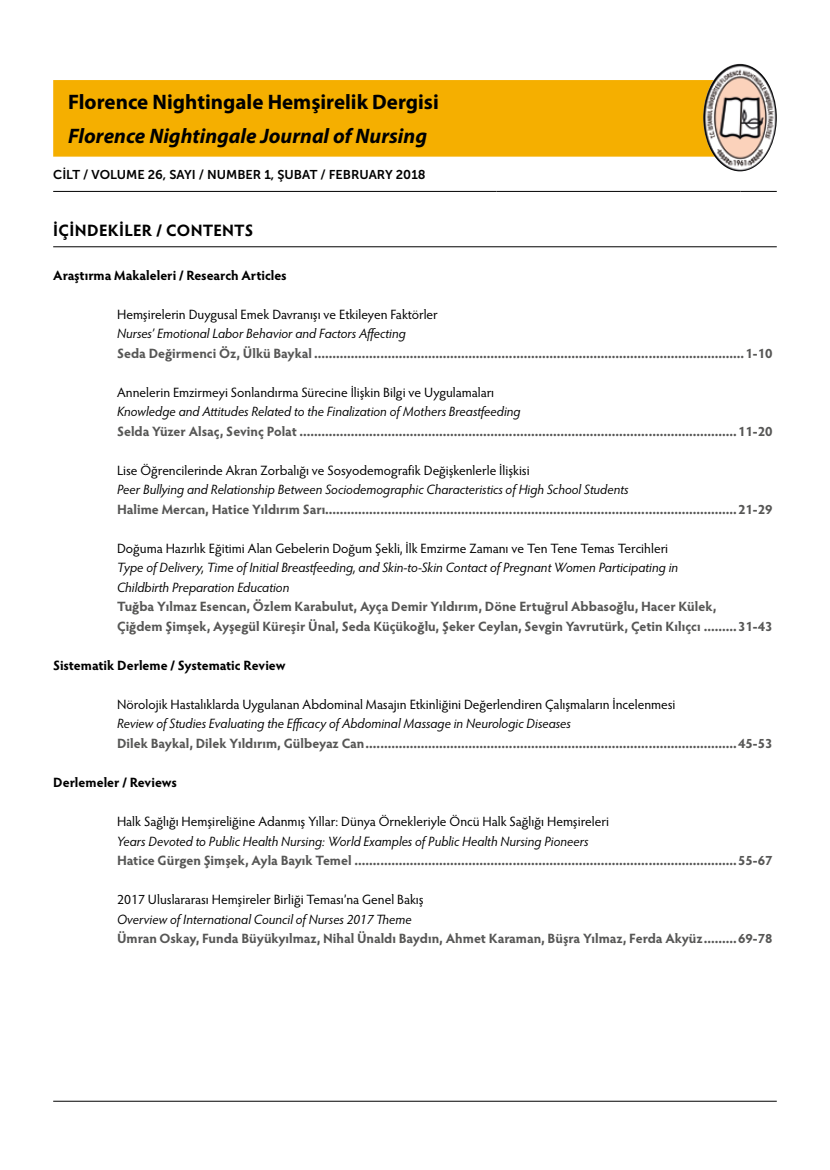
<style>
.page{position:relative;width:830px;height:1170px;background:#fff}
.page>*{position:absolute;margin:0;border:0;box-sizing:border-box;transform-origin:0 0}
.t1{font:700 21px "Myriad Pro";color:#000}
.t2{font:italic 700 21px "Myriad Pro";color:#000}
.t3{font:700 16.5px "Hypatia Sans Pro";letter-spacing:.015em;color:#000}
.t4{font:700 13.5px/19.5px "Hypatia Sans Pro";color:#575756}
.t5{font:italic 13.5px/19.5px "Hypatia Sans Pro";color:#000}
.t6{font:13.5px "Hypatia Sans Pro";color:#000}
.t7{font:700 13.5px "Hypatia Sans Pro";letter-spacing:-.005em;color:#000}
.t8{font:12.75px "Museo Sans 700";color:#000}
</style>
<div class="page">
<hr style="left:53px;top:246px;width:723px;height:1px;background:#000">
<hr style="left:53px;top:1100px;width:723px;height:1px;background:#000">
<div style="left:53px;top:80px;width:649px;height:77px;background:#f5af00"></div>
<hr style="left:53px;top:191px;width:443px;height:1px;background:#000">
<hr style="left:496px;top:191px;width:244px;height:1px;background:#000">
<hr style="left:740px;top:191px;width:36px;height:1px;background:#000">
<img style="left:702px;top:64px;width:74px;height:107px">
<h1 class="t1" style="left:68px;top:88px;width:372px">Florence Nightingale Hemşirelik Dergisi</h1>
<h1 class="t2" style="left:68px;top:123px;width:360px">Florence Nightingale Journal of Nursing</h1>
<p class="t8" style="left:53px;top:167px;width:374px">CİLT / VOLUME 26, SAYI / NUMBER 1, ŞUBAT / FEBRUARY 2018</p>
<p class="t3" style="left:53px;top:218px;width:202px">İÇİNDEKİLER / CONTENTS</p>
<p class="t7" style="left:53px;top:265px;width:235px">Araştırma Makaleleri / Research Articles</p>
<p class="t6" style="left:117px;top:305px;width:322px">Hemşirelerin Duygusal Emek Davranışı ve Etkileyen Faktörler</p>
<p class="t5" style="left:117px;top:323px;width:290px">Nurses’ Emotional Labor Behavior and Factors Affecting</p>
<p class="t4" style="left:117px;top:342px;width:656px">Seda Değirmenci Öz, Ülkü Baykal .....................................................................................................................1-10</p>
<p class="t6" style="left:117px;top:383px;width:378px">Annelerin Emzirmeyi Sonlandırma Sürecine İlişkin Bilgi ve Uygulamaları</p>
<p class="t5" style="left:117px;top:401px;width:405px">Knowledge and Attitudes Related to the Finalization of Mothers Breastfeeding</p>
<p class="t4" style="left:117px;top:420px;width:656px">Selda Yüzer Alsaç, Sevinç Polat .......................................................................................................................11-20</p>
<p class="t6" style="left:117px;top:461px;width:414px">Lise Öğrencilerinde Akran Zorbalığı ve Sosyodemografik Değişkenlerle İlişkisi</p>
<p class="t5" style="left:117px;top:479px;width:513px">Peer Bullying and Relationship Between Sociodemographic Characteristics of High School Students</p>
<p class="t4" style="left:117px;top:498px;width:656px">Halime Mercan, Hatice Yıldırım Sarı................................................................................................................21-29</p>
<p class="t6" style="left:117px;top:539px;width:552px">Doğuma Hazırlık Eğitimi Alan Gebelerin Doğum Şekli, İlk Emzirme Zamanı ve Ten Tene Temas Tercihleri</p>
<p class="t5" style="left:117px;top:557px;width:562px">Type of Delivery, Time of Initial Breastfeeding, and Skin-to-Skin Contact of Pregnant Women Participating in<br>Childbirth Preparation Education</p>
<p class="t4" style="left:117px;top:596px;width:656px">Tuğba Yılmaz Esencan, Özlem Karabulut, Ayça Demir Yıldırım, Döne Ertuğrul Abbasoğlu, Hacer Külek,<br>Çiğdem Şimşek, Ayşegül Küreşir Ünal, Seda Küçükoğlu, Şeker Ceylan, Sevgin Yavrutürk, Çetin Kılıçcı .........31-43</p>
<p class="t7" style="left:53px;top:655px;width:234px">Sistematik Derleme / Systematic Review</p>
<p class="t6" style="left:117px;top:695px;width:559px">Nörolojik Hastalıklarda Uygulanan Abdominal Masajın Etkinliğini Değerlendiren Çalışmaların İncelenmesi</p>
<p class="t5" style="left:117px;top:713px;width:455px">Review of Studies Evaluating the Efficacy of Abdominal Massage in Neurologic Diseases</p>
<p class="t4" style="left:117px;top:732px;width:656px">Dilek Baykal, Dilek Yıldırım, Gülbeyaz Can.....................................................................................................45-53</p>
<p class="t7" style="left:53px;top:772px;width:125px">Derlemeler / Reviews</p>
<p class="t6" style="left:117px;top:812px;width:493px">Halk Sağlığı Hemşireliğine Adanmış Yıllar: Dünya Örnekleriyle Öncü Halk Sağlığı Hemşireleri</p>
<p class="t5" style="left:117px;top:830px;width:473px">Years Devoted to Public Health Nursing: World Examples of Public Health Nursing Pioneers</p>
<p class="t4" style="left:117px;top:849px;width:656px">Hatice Gürgen Şimşek, Ayla Bayık Temel ........................................................................................................55-67</p>
<p class="t6" style="left:117px;top:890px;width:308px">2017 Uluslararası Hemşireler Birliği Teması’na Genel Bakış</p>
<p class="t5" style="left:117px;top:908px;width:296px">Overview of International Council of Nurses 2017 Theme</p>
<p class="t4" style="left:117px;top:927px;width:656px">Ümran Oskay, Funda Büyükyılmaz, Nihal Ünaldı Baydın, Ahmet Karaman, Büşra Yılmaz, Ferda Akyüz.........69-78</p>
</div>
